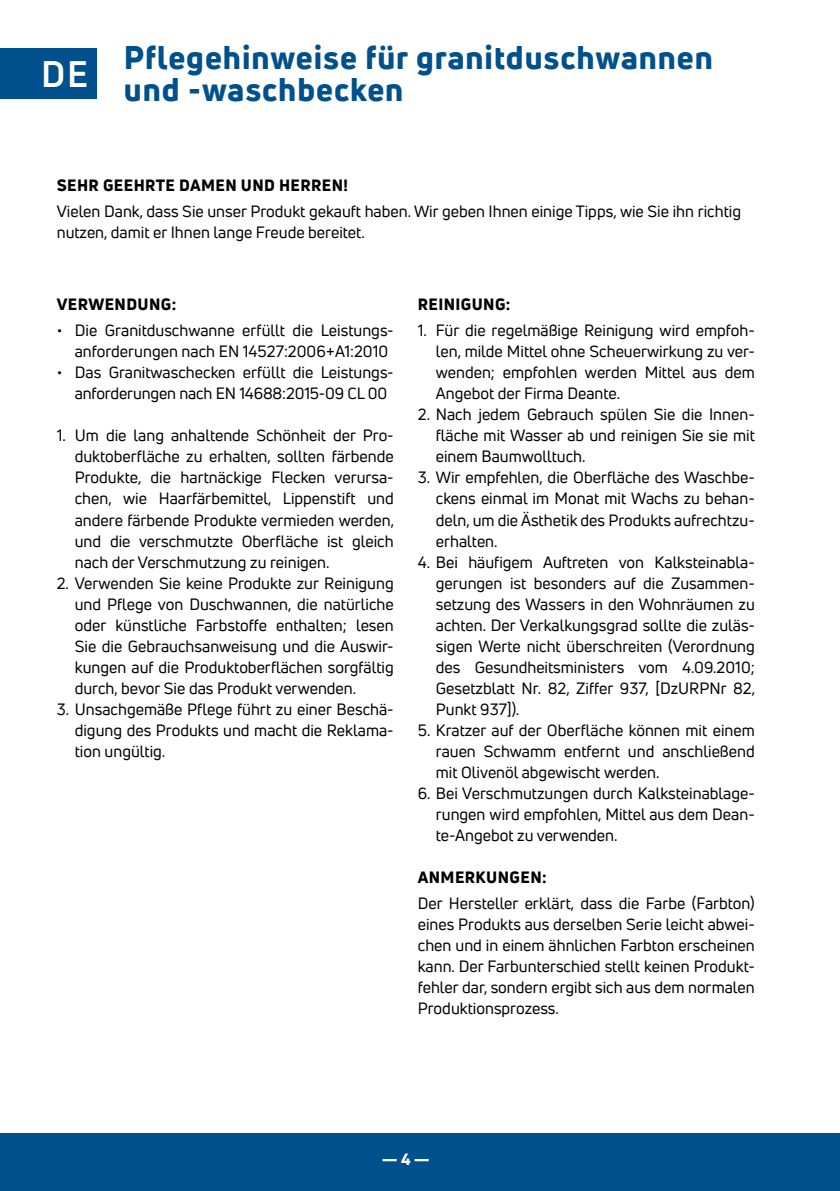
<style>
.page{position:relative;width:840px;height:1191px;background:#fff}
.page>*{position:absolute;margin:0;border:0;box-sizing:border-box;transform-origin:0 0}
.TYTUL{font:700 36px "Uni Neue";color:#fff}
.TYTUL-2{font:800 32px/32px "Uni Neue";letter-spacing:.03em;color:#00508d}
.TEXT{font:16px/21px "Uni Neue";color:#000;text-align:justify}
.PODTYTUL{font:800 16px "Uni Neue";letter-spacing:.025em;color:#000}
.t1{font:800 16px "Uni Neue";color:#fff}
</style>
<div class="page">
<div style="left:0;top:1133px;width:839px;height:58px;background:#00508d"></div>
<div style="left:0;top:48px;width:96px;height:51px;background:#00508d"></div>
<hr style="left:839px;top:48px;width:1px;height:51px;background:#00508d">
<p class="TYTUL" style="left:41px;top:52px;width:49px">DE</p>
<p class="TYTUL-2" style="left:124px;top:41px;width:590px">Pflegehinweise für granitduschwannen und -waschbecken</p>
<p class="PODTYTUL" style="left:57px;top:174px;width:292px">SEHR GEEHRTE DAMEN UND HERREN!</p>
<p class="TEXT" style="left:57px;top:201px;width:685px">Vielen Dank, dass Sie unser Produkt gekauft haben. Wir geben Ihnen einige Tipps, wie Sie ihn richtig nutzen, damit er Ihnen lange Freude bereitet.</p>
<p class="PODTYTUL" style="left:57px;top:293px;width:121px">VERWENDUNG:</p>
<p class="TEXT" style="left:75px;top:320px;width:320px;text-indent:-18px">• Die Granitduschwanne erfüllt die Leistungs&shy;anforderungen nach EN 14527:2006+A1:2010</p>
<p class="TEXT" style="left:75px;top:362px;width:320px;text-indent:-18px">• Das Granitwaschecken erfüllt die Leistungs&shy;anforderungen nach EN 14688:2015-09 CL 00</p>
<p class="TEXT" style="left:75px;top:425px;width:321px;text-indent:-18px">1. Um die lang anhaltende Schönheit der Pro&shy;duktoberfläche zu erhalten, sollten färbende Produkte, die hartnäckige Flecken verursa&shy;chen, wie Haarfärbemittel, Lippenstift und andere färbende Produkte vermieden werden, und die verschmutzte Oberfläche ist gleich nach der Verschmutzung zu reinigen.</p>
<p class="TEXT" style="left:75px;top:572px;width:320px;text-indent:-18px">2. Verwenden Sie keine Produkte zur Reinigung und Pflege von Duschwannen, die natürliche oder künstliche Farbstoffe enthalten; lesen Sie die Gebrauchsanweisung und die Auswir&shy;kungen auf die Produktoberflächen sorgfältig durch, bevor Sie das Produkt verwenden.</p>
<p class="TEXT" style="left:75px;top:698px;width:320px;text-indent:-18px">3. Unsachgemäße Pflege führt zu einer Beschä&shy;digung des Produkts und macht die Reklama&shy;tion ungültig.</p>
<p class="PODTYTUL" style="left:417px;top:293px;width:94px">REINIGUNG:</p>
<p class="TEXT" style="left:435px;top:320px;width:320px;text-indent:-18px">1. Für die regelmäßige Reinigung wird empfoh&shy;len, milde Mittel ohne Scheuerwirkung zu ver&shy;wenden; empfohlen werden Mittel aus dem Angebot der Firma Deante.</p>
<p class="TEXT" style="left:435px;top:404px;width:320px;text-indent:-18px">2. Nach jedem Gebrauch spülen Sie die Innen&shy;fläche mit Wasser ab und reinigen Sie sie mit einem Baumwolltuch.</p>
<p class="TEXT" style="left:435px;top:467px;width:320px;text-indent:-18px">3. Wir empfehlen, die Oberfläche des Waschbe&shy;ckens einmal im Monat mit Wachs zu behan&shy;deln, um die Ästhetik des Produkts aufrechtzu&shy;erhalten.</p>
<p class="TEXT" style="left:435px;top:551px;width:321px;text-indent:-18px">4. Bei häufigem Auftreten von Kalksteinabla&shy;gerungen ist besonders auf die Zusammen&shy;setzung des Wassers in den Wohnräumen zu achten. Der Verkalkungsgrad sollte die zuläs&shy;sigen Werte nicht überschreiten (Verordnung des Gesundheitsministers vom 4.09.2010; Gesetzblatt Nr. 82, Ziffer 937, [DzURPNr 82, Punkt 937]).</p>
<p class="TEXT" style="left:435px;top:719px;width:320px;text-indent:-18px">5. Kratzer auf der Oberfläche können mit einem rauen Schwamm entfernt und anschließend mit Olivenöl abgewischt werden.</p>
<p class="TEXT" style="left:435px;top:782px;width:320px;text-indent:-18px">6. Bei Verschmutzungen durch Kalksteinablage&shy;rungen wird empfohlen, Mittel aus dem Dean&shy;te-Angebot zu verwenden.</p>
<p class="PODTYTUL" style="left:417px;top:866px;width:130px">ANMERKUNGEN:</p>
<p class="TEXT" style="left:417px;top:893px;width:338px">Der Hersteller erklärt, dass die Farbe (Farbton) eines Produkts aus derselben Serie leicht abwei&shy;chen und in einem ähnlichen Farbton erscheinen kann. Der Farbunterschied stellt keinen Produkt&shy;fehler dar, sondern ergibt sich aus dem normalen Produktionsprozess.</p>
<p class="t1" style="left:381px;top:1148px;width:50px">— 4 —</p>
</div>
